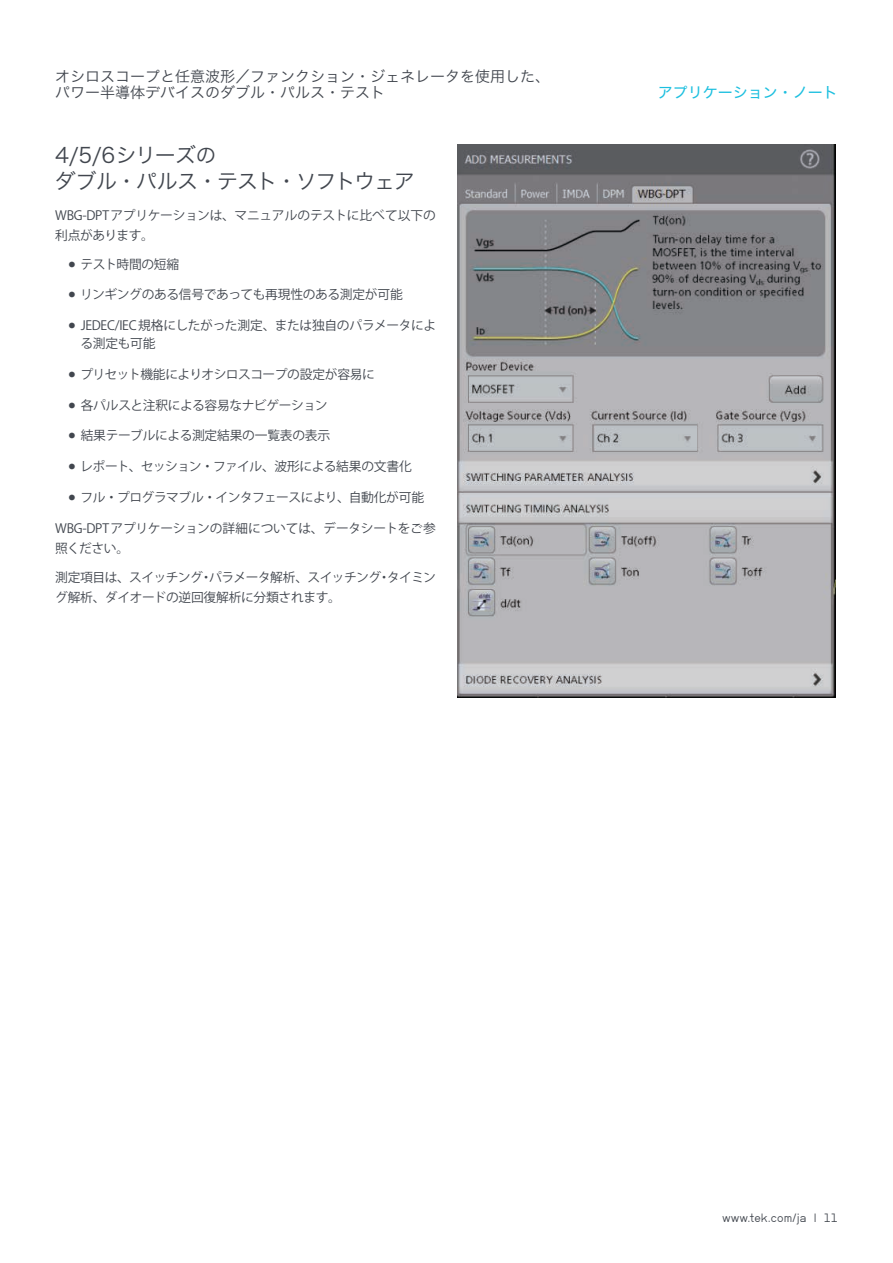
<style>
.page{position:relative;width:893px;height:1263px;background:#fff}
.page>*{position:absolute;margin:0;border:0;box-sizing:border-box;transform-origin:0 0}
.t1{font:21px/25.5px "Hira Kaku Std W3";letter-spacing:-.045em;color:#41464e}
.t2{font:15px/16.5px "Hira Kaku Std W3";color:#41464e}
.t3{font:15px "Hira Kaku Std W4";color:#1cbfdf}
.t4{font:12.75px/20.2px "Koz Go Pro";letter-spacing:-.025em;color:#41464e}
.t5{font:12px "Neubau Grotesk Nor";letter-spacing:.015em;color:#41464e}
.s1{font-size:25.5px}
</style>
<div class="page">
<img style="left:457px;top:145px;width:378px;height:552px">
<p class="t2" style="left:55px;top:68px;width:497px">オシロスコープと任意波形／ファンクション・ジェネレータを使用した、パワー半導体デバイスのダブル・パルス・テスト</p>
<h1 class="t1" style="left:55px;top:142px;width:361px">4/5/6シリーズの<br>ダブル・パルス・テスト・ソフトウェア</h1>
<p class="t4" style="left:55px;top:205px;width:382px">WBG-DPTアプリケーションは、マニュアルのテストに比べて以下の利点があります。</p>
<p class="t4" style="left:68px;top:254px;width:113px"><span class="s1">•</span> テスト時間の短縮</p>
<p class="t4" style="left:68px;top:285px;width:336px"><span class="s1">•</span> リンギングのある信号であっても再現性のある測定が可能</p>
<p class="t4" style="left:81px;top:317px;width:357px;line-height:18px;text-indent:-13px"><span class="s1">•</span> JEDEC/IEC規格にしたがった測定、または独自のパラメータによる測定も可能</p>
<p class="t4" style="left:68px;top:364px;width:308px"><span class="s1">•</span> プリセット機能によりオシロスコープの設定が容易に</p>
<p class="t4" style="left:68px;top:395px;width:261px"><span class="s1">•</span> 各パルスと注釈による容易なナビゲーション</p>
<p class="t4" style="left:68px;top:426px;width:264px"><span class="s1">•</span> 結果テーブルによる測定結果の一覧表の表示</p>
<p class="t4" style="left:68px;top:457px;width:345px"><span class="s1">•</span> レポート、セッション・ファイル、波形による結果の文書化</p>
<p class="t4" style="left:68px;top:487px;width:358px"><span class="s1">•</span> フル・プログラマブル・インタフェースにより、自動化が可能</p>
<p class="t4" style="left:55px;top:518px;width:382px">WBG-DPTアプリケーションの詳細については、データシートをご参照ください。</p>
<p class="t4" style="left:55px;top:567px;width:383px">測定項目は、スイッチング・パラメータ解析、スイッチング・タイミング解析、ダイオードの逆回復解析に分類されます。</p>
<p class="t3" style="left:658px;top:81px;width:181px">アプリケーション・ノート</p>
<p class="t5" style="left:722px;top:1211px;width:117px">www.tek.com/ja | 11</p>
</div>
